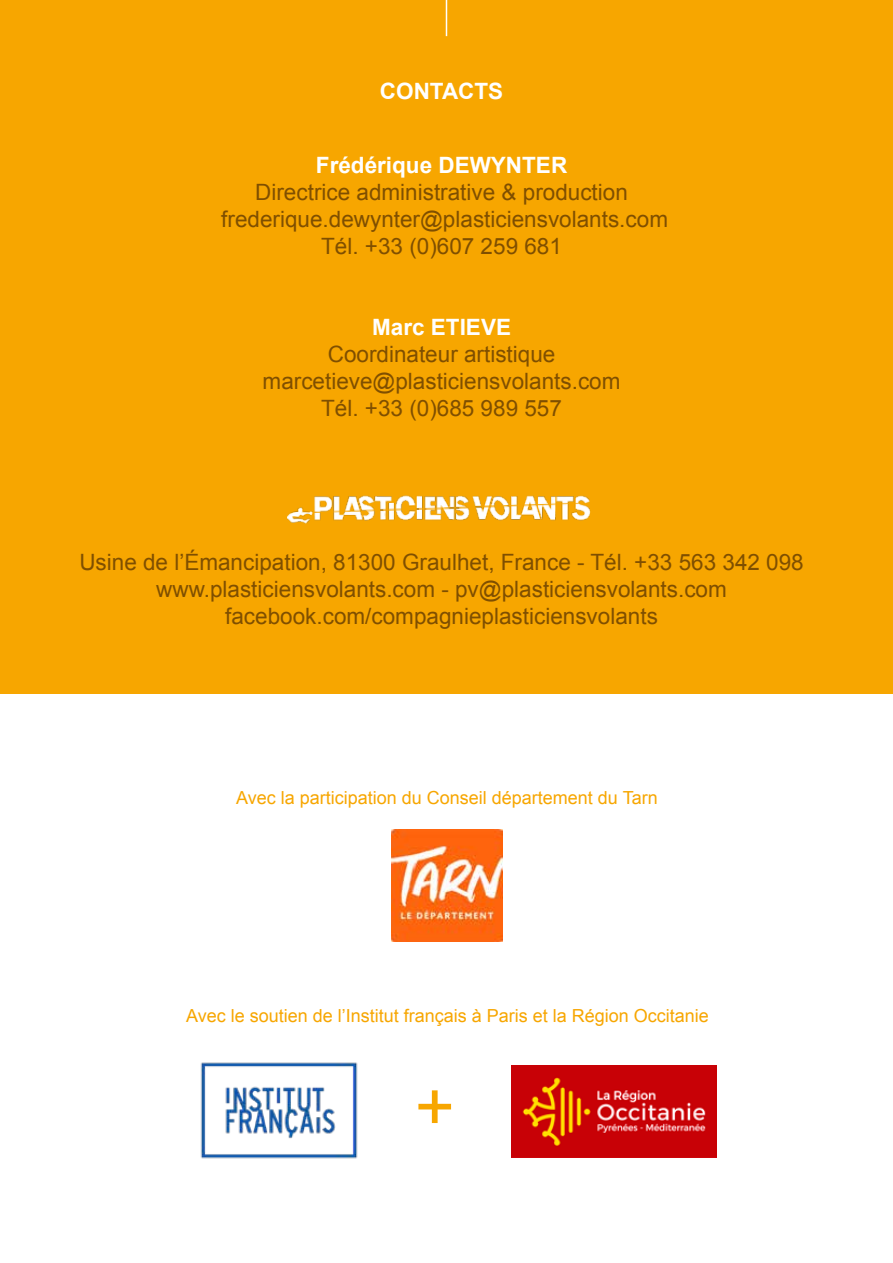
<style>
.page{position:relative;width:893px;height:1263px;background:#fff}
.page>*{position:absolute;margin:0;border:0;box-sizing:border-box;transform-origin:0 0}
.t1{font:69px "Arial";color:#f7a600}
.t2{font:22.5px/27px "Arial";color:#7f4f00;text-align:center}
.t3{font:700 22.5px "Arial";color:#fff}
.t4{font:18px "Arial";color:#f7a600}
</style>
<div class="page">
<div style="left:0;top:0;width:893px;height:693px;background:#f7a600"></div>
<hr style="left:446px;top:0;width:1px;height:36px;background:#fff">
<img style="left:391px;top:830px;width:112px;height:111px">
<img style="left:200px;top:1062px;width:158px;height:97px">
<img style="left:511px;top:1066px;width:205px;height:91px">
<img style="left:287px;top:495px;width:303px;height:29px">
<p class="t3" style="left:380px;top:77px;width:125px">CONTACTS</p>
<p class="t3" style="left:316px;top:150px;width:253px">Frédérique DEWYNTER</p>
<p class="t2" style="left:221px;top:179px;width:448px">Directrice administrative &amp; production frederique.dewynter@plasticiensvolants.com<br>Tél. +33 (0)607 259 681</p>
<p class="t3" style="left:372px;top:312px;width:140px">Marc ETIEVE</p>
<p class="t2" style="left:263px;top:341px;width:359px">Coordinateur artistique marcetieve@plasticiensvolants.com<br>Tél. +33 (0)685 989 557</p>
<p class="t2" style="left:79px;top:549px;width:726px">Usine de l’Émancipation, 81300 Graulhet, France - Tél. +33 563 342 098 www.plasticiensvolants.com - pv@plasticiensvolants.com facebook.com/compagnieplasticiensvolants</p>
<p class="t4" style="left:236px;top:786px;width:423px">Avec la participation du Conseil département du Tarn</p>
<p class="t4" style="left:186px;top:1004px;width:524px">Avec le soutien de l’Institut français à Paris et la Région Occitanie</p>
<h1 class="t1" style="left:415px;top:1061px;width:42px">+</h1>
</div>
